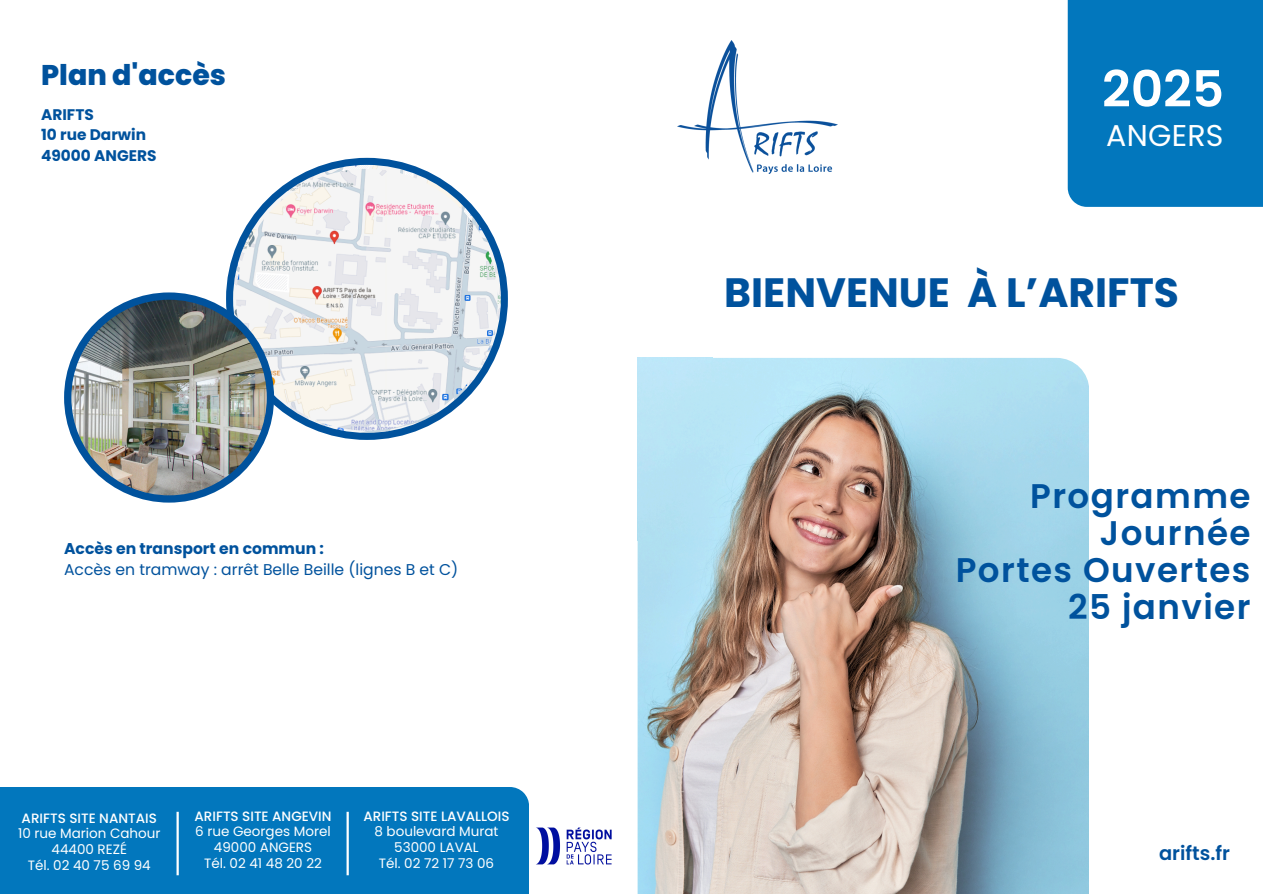
<style>
.page{position:relative;width:1263px;height:894px;background:#fff}
.page>*{position:absolute;margin:0;border:0;box-sizing:border-box;transform-origin:0 0}
.t1{font:600 50.1px "Poppins";color:#fff}
.t2{font:700 40.95px "Poppins";color:#00529d}
.t3{font:600 34.05px/37.2px "Poppins";letter-spacing:.04em;color:#00529d;text-align:right}
.t4{font:30px "Poppins";letter-spacing:.01em;color:#fff}
.t5{font:800 28.5px "Poppins";color:#00529d}
.t6{font:600 19.5px "Poppins";color:#00529d}
.t7{font:15.6px "Poppins";color:#00529d}
.t8{font:700 15.6px "Poppins";color:#00529d}
.t9{font:700 15.3px "Poppins";color:#00529d}
.t10{font:13.5px "Poppins";color:#fff}
.t11{font:500 13.5px "Poppins";color:#fff}
</style>
<div class="page">
<div style="left:1068px;top:0;width:195px;height:207px;background:#0277bd"></div>
<div style="left:226px;top:158px;width:282px;height:282px;background:#00529d;border-radius:50%"></div>
<img style="left:233px;top:165px;width:268px;height:268px;border-radius:50%">
<img style="left:638px;top:358px;width:451px;height:535px">
<img style="left:678px;top:41px;width:160px;height:132px">
<img style="left:236px;top:169px;width:262px;height:261px;border-radius:50%">
<div style="left:64px;top:292px;width:210px;height:210px;background:#00529d;border-radius:50%"></div>
<img style="left:71px;top:299px;width:196px;height:196px;border-radius:50%">
<img style="left:536px;top:827px;width:75px;height:38px">
<div style="left:0;top:786px;width:529px;height:107px;background:#0277bd"></div>
<hr style="left:177px;top:811px;width:2px;height:64px;background:#fff">
<hr style="left:347px;top:811px;width:2px;height:64px;background:#fff">
<p class="t5" style="left:41px;top:55px;width:186px">Plan d'accès</p>
<p class="t9" style="left:41px;top:104px;width:54px">ARIFTS</p>
<p class="t9" style="left:41px;top:124px;width:106px">10 rue Darwin</p>
<p class="t9" style="left:41px;top:145px;width:117px">49000 ANGERS</p>
<p class="t8" style="left:64px;top:537px;width:261px">Accès en transport en commun :</p>
<p class="t7" style="left:64px;top:558px;width:396px">Accès en tramway : arrêt Belle Beille (lignes B et C)</p>
<p class="t11" style="left:22px;top:808px;width:137px">ARIFTS SITE NANTAIS</p>
<p class="t10" style="left:18px;top:824px;width:144px">10 rue Marion Cahour</p>
<p class="t10" style="left:52px;top:839px;width:77px">44400 REZÉ</p>
<p class="t10" style="left:28px;top:855px;width:124px">Tél. 02 40 75 69 94</p>
<p class="t11" style="left:195px;top:806px;width:138px">ARIFTS SITE ANGEVIN</p>
<p class="t10" style="left:195px;top:822px;width:137px">6 rue Georges Morel</p>
<p class="t10" style="left:214px;top:837px;width:100px">49000 ANGERS</p>
<p class="t10" style="left:204px;top:853px;width:119px">Tél. 02 41 48 20 22</p>
<p class="t11" style="left:363px;top:806px;width:148px">ARIFTS SITE LAVALLOIS</p>
<p class="t10" style="left:374px;top:822px;width:126px">8 boulevard Murat</p>
<p class="t10" style="left:394px;top:837px;width:86px">53000 LAVAL</p>
<p class="t10" style="left:379px;top:853px;width:117px">Tél. 02 72 17 73 06</p>
<p class="t1" style="left:1102px;top:54px;width:124px">2025</p>
<p class="t4" style="left:1106px;top:114px;width:119px">ANGERS</p>
<p class="t2" style="left:724px;top:264px;width:456px">BIENVENUE À L’ARIFTS</p>
<h1 class="t3" style="left:956px;top:477px;width:296px">Programme<br>Journée<br>Portes Ouvertes<br>25 janvier</h1>
<p class="t6" style="left:1159px;top:838px;width:72px">arifts.fr</p>
</div>
